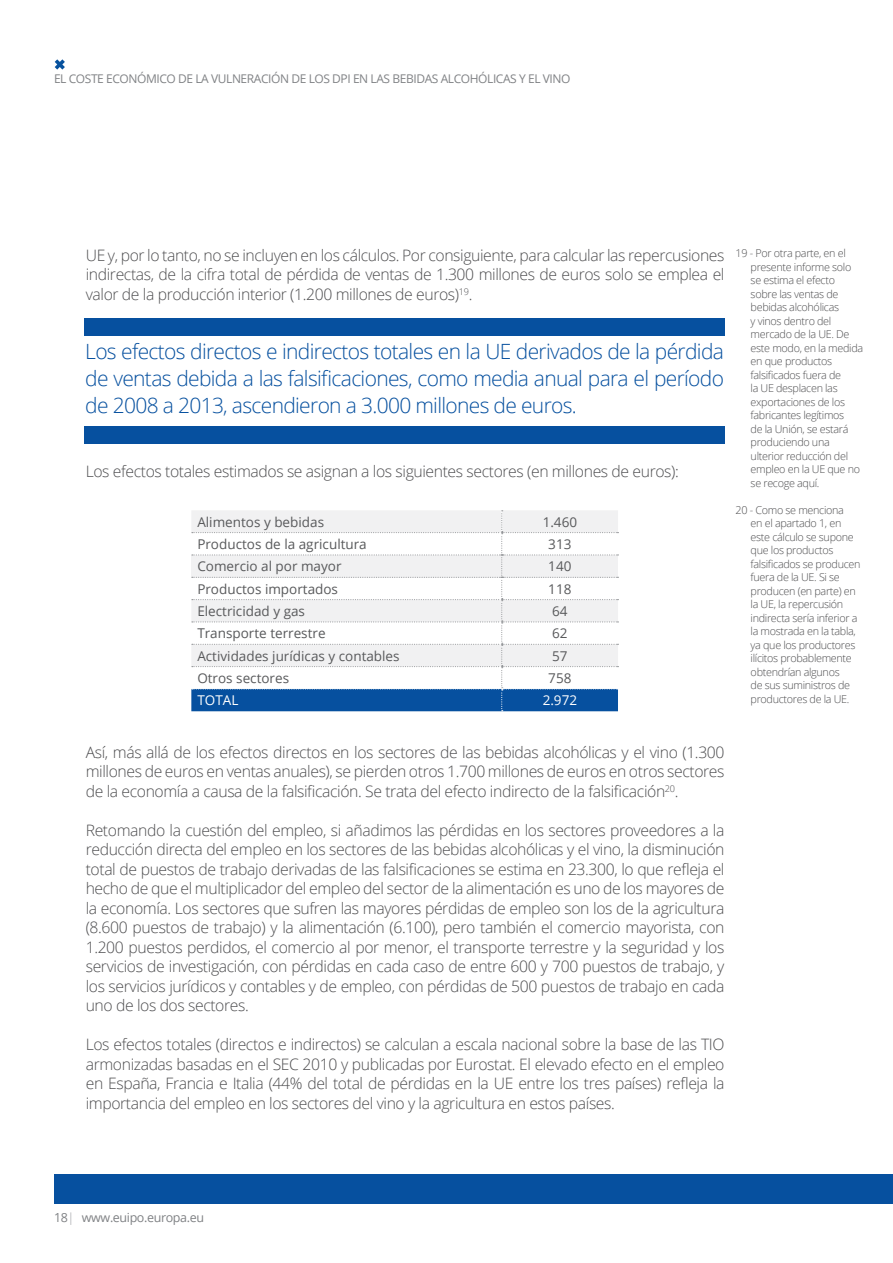
<style>
.page{position:relative;width:893px;height:1263px;background:#fff}
.page>*{position:absolute;margin:0;border:0;box-sizing:border-box;transform-origin:0 0}
.t1{font:300 21px/27px "Open Sans";letter-spacing:-.03em;color:#06509f;text-align:justify}
.t2{font:300 15.75px/19.5px "Open Sans";letter-spacing:-.025em;color:#4d4d4f;text-align:justify}
.t3{font:13.5px "Open Sans";color:#58595b}
.t4{font:13.5px "Open Sans";color:#fff}
.t5{font:12.45px "Open Sans";letter-spacing:-.03em;color:#808285}
.t6{font:12px "Open Sans";letter-spacing:-.035em;color:#808285}
.t7{font:300 10.8px/13.5px "Open Sans";letter-spacing:-.03em;color:#4d4d4f}
.s1{color:#bcbec0}
</style>
<div class="page">
<div style="left:54px;top:1175px;width:839px;height:29px;background:#06509f"></div>
<svg style="left:55px;top:59px;width:10px;height:11px"></svg>
<svg style="left:191px;top:510px;width:427px;height:201px"></svg>
<div style="left:85px;top:319px;width:640px;height:17px;background:#06509f"></div>
<div style="left:85px;top:426px;width:640px;height:17px;background:#06509f"></div>
<p class="t6" style="left:54px;top:71px;width:518px">EL COSTE ECONÓMICO DE LA VULNERACIÓN DE LOS DPI EN LAS BEBIDAS ALCOHÓLICAS Y EL VINO</p>
<p class="t2" style="left:86px;top:245px;width:640px">UE y, por lo tanto, no se incluyen en los cálculos. Por consiguiente, para calcular las repercusiones indirectas, de la cifra total de pérdida de ventas de 1.300 millones de euros solo se emplea el valor de la producción interior (1.200 millones de euros)<sup>19</sup>.</p>
<h1 class="t1" style="left:85px;top:337px;width:640px">Los efectos directos e indirectos totales en la UE derivados de la pérdida de ventas debida a las falsificaciones, como media anual para el período de 2008 a 2013, ascendieron a 3.000 millones de euros.</h1>
<p class="t2" style="left:86px;top:461px;width:595px">Los efectos totales estimados se asignan a los siguientes sectores (en millones de euros):</p>
<p class="t3" style="left:197px;top:512px;width:128px">Alimentos y bebidas</p>
<p class="t3" style="left:543px;top:512px;width:36px">1.460</p>
<p class="t3" style="left:197px;top:535px;width:171px">Productos de la agricultura</p>
<p class="t3" style="left:548px;top:535px;width:25px">313</p>
<p class="t3" style="left:197px;top:557px;width:146px">Comercio al por mayor</p>
<p class="t3" style="left:548px;top:557px;width:25px">140</p>
<p class="t3" style="left:197px;top:579px;width:142px">Productos importados</p>
<p class="t3" style="left:548px;top:579px;width:25px">118</p>
<p class="t3" style="left:197px;top:602px;width:109px">Electricidad y gas</p>
<p class="t3" style="left:552px;top:602px;width:17px">64</p>
<p class="t3" style="left:197px;top:624px;width:130px">Transporte terrestre</p>
<p class="t3" style="left:552px;top:624px;width:17px">62</p>
<p class="t3" style="left:197px;top:646px;width:204px">Actividades jurídicas y contables</p>
<p class="t3" style="left:552px;top:646px;width:17px">57</p>
<p class="t3" style="left:197px;top:669px;width:93px">Otros sectores</p>
<p class="t3" style="left:548px;top:669px;width:25px">758</p>
<p class="t4" style="left:197px;top:691px;width:42px">TOTAL</p>
<p class="t4" style="left:543px;top:691px;width:36px">2.972</p>
<p class="t7" style="left:751px;top:246px;width:114px;text-indent:-15px">19 - Por otra parte, en el presente informe solo se estima el efecto sobre las ventas de bebidas alcohólicas<br>y vinos dentro del mercado de la UE. De este modo, en la medida en que productos falsificados fuera de<br>la UE desplacen las exportaciones de los fabricantes legítimos<br>de la Unión, se estará produciendo una ulterior reducción del empleo en la UE que no se recoge aquí.</p>
<p class="t7" style="left:751px;top:503px;width:111px;text-indent:-15px">20 - Como se menciona<br>en el apartado 1, en este cálculo se supone que los productos falsificados se producen fuera de la UE. Si se producen (en parte) en la UE, la repercusión indirecta sería inferior a la mostrada en la tabla, ya que los productores ilícitos probablemente obtendrían algunos<br>de sus suministros de productores de la UE.</p>
<p class="t2" style="left:86px;top:742px;width:640px">Así, más allá de los efectos directos en los sectores de las bebidas alcohólicas y el vino (1.300 millones de euros en ventas anuales), se pierden otros 1.700 millones de euros en otros sectores de la economía a causa de la falsificación. Se trata del efecto indirecto de la falsificación<sup>20</sup>.</p>
<p class="t2" style="left:86px;top:820px;width:640px">Retomando la cuestión del empleo, si añadimos las pérdidas en los sectores proveedores a la reducción directa del empleo en los sectores de las bebidas alcohólicas y el vino, la disminución total de puestos de trabajo derivadas de las falsificaciones se estima en 23.300, lo que refleja el hecho de que el multiplicador del empleo del sector de la alimentación es uno de los mayores de la economía. Los sectores que sufren las mayores pérdidas de empleo son los de la agricultura (8.600 puestos de trabajo) y la alimentación (6.100), pero también el comercio mayorista, con 1.200 puestos perdidos, el comercio al por menor, el transporte terrestre y la seguridad y los servicios de investigación, con pérdidas en cada caso de entre 600 y 700 puestos de trabajo, y los servicios jurídicos y contables y de empleo, con pérdidas de 500 puestos de trabajo en cada uno de los dos sectores.</p>
<p class="t2" style="left:86px;top:1034px;width:640px">Los efectos totales (directos e indirectos) se calculan a escala nacional sobre la base de las TIO armonizadas basadas en el SEC 2010 y publicadas por Eurostat. El elevado efecto en el empleo en España, Francia e Italia (44% del total de pérdidas en la UE entre los tres países) refleja la importancia del empleo en los sectores del vino y la agricultura en estos países.</p>
<p class="t5" style="left:54px;top:1209px;width:152px">18<span class="s1">|</span> www.euipo.europa.eu</p>
</div>
